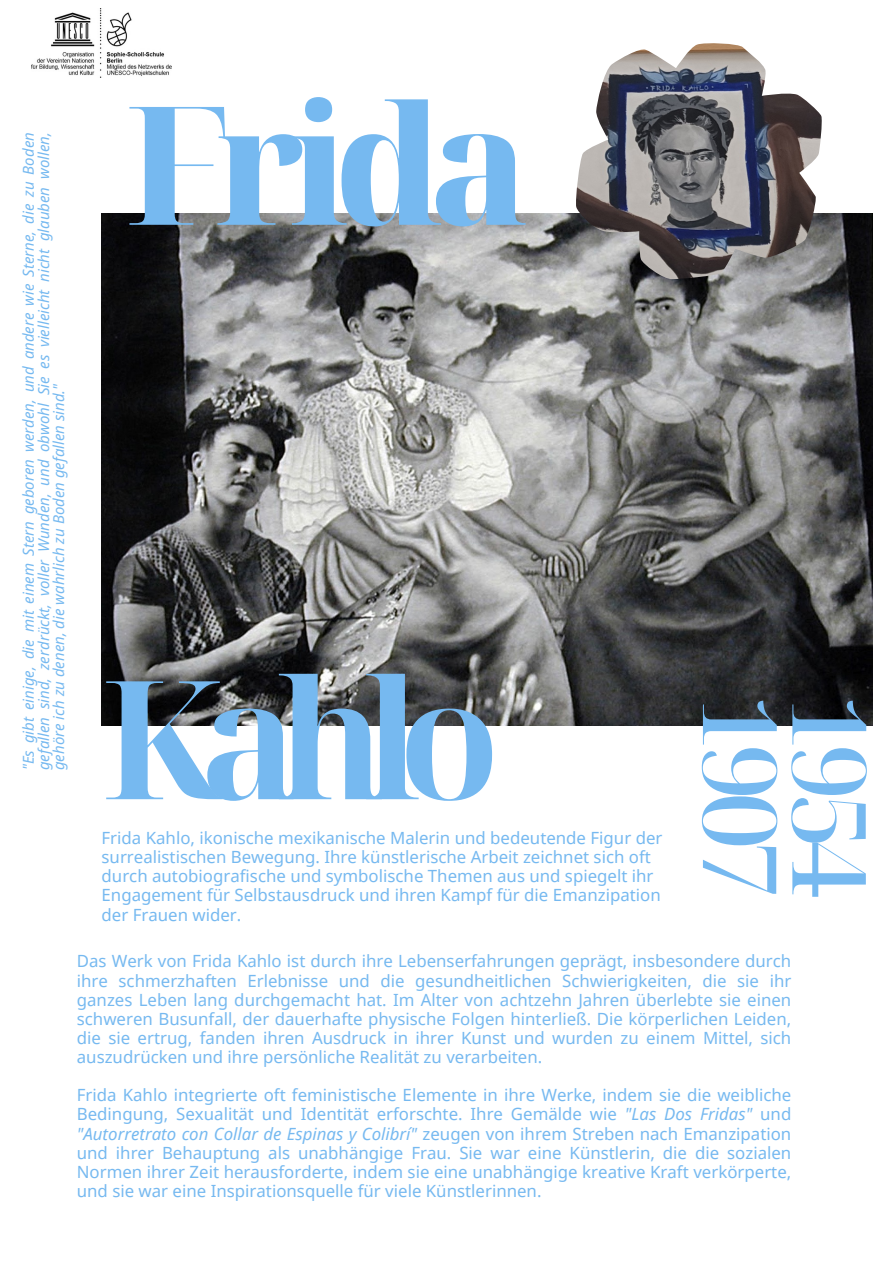
<style>
.page{position:relative;width:893px;height:1263px;background:#fff}
.page>*{position:absolute;margin:0;border:0;box-sizing:border-box;transform-origin:0 0}
.t1{font:800 165px "Noto Serif Display";letter-spacing:-.09em;color:#76b9f0}
.t2{font:700 165px "Noto Serif Display";letter-spacing:-.14em;color:#76b9f0}
.t3{font:500 102.82px/89.4px "Noto Serif Display";letter-spacing:-.085em;color:#76b9f0}
.t4{font:16.8px/19.1px "Noto Sans";color:#76b9f0;text-align:justify}
.t5{font:italic 15px/15.2px "Noto Sans";color:#76b9f0;text-align:justify}
.s1{font-style:italic}
</style>
<div class="page">
<img style="left:102px;top:213px;width:770px;height:513px">
<img style="left:31px;top:9px;width:141px;height:68px">
<img style="left:576px;top:43px;width:246px;height:236px">
<p class="t5" style="left:20px;top:770px;width:640px;text-indent:27px;rotate:-90deg">gibt einige, die mit einem Stern geboren werden, und andere wie Sterne, die zu Boden gefallen sind, zerdrückt, voller Wunden, und obwohl Sie es vielleicht nicht glauben wollen, gehöre ich zu denen, die wahrlich zu Boden gefallen sind."</p>
<p class="t5" style="left:20px;top:770px;width:22px;rotate:-90deg">"Es</p>
<h1 class="t1" style="left:125px;top:49px;width:406px">Frida</h1>
<h1 class="t2" style="left:102px;top:623px;width:400px">Kahlo</h1>
<h2 class="t3" style="left:877px;top:695px;width:205px;rotate:90deg">1954<br>1907</h2>
<p class="t4" style="left:102px;top:828px;width:562px;text-align:left">Frida Kahlo, ikonische mexikanische Malerin und bedeutende Figur der surrealistischen Bewegung. Ihre künstlerische Arbeit zeichnet sich oft durch autobiografische und symbolische Themen aus und spiegelt ihr Engagement für Selbstausdruck und ihren Kampf für die Emanzipation der Frauen wider.</p>
<p class="t4" style="left:77px;top:951px;width:716px">Das Werk von Frida Kahlo ist durch ihre Lebenserfahrungen geprägt, insbesondere durch ihre schmerzhaften Erlebnisse und die gesundheitlichen Schwierigkeiten, die sie ihr ganzes Leben lang durchgemacht hat. Im Alter von achtzehn Jahren überlebte sie einen schweren Busunfall, der dauerhafte physische Folgen hinterließ. Die körperlichen Leiden, die sie ertrug, fanden ihren Ausdruck in ihrer Kunst und wurden zu einem Mittel, sich auszudrücken und ihre persönliche Realität zu verarbeiten.</p>
<p class="t4" style="left:77px;top:1085px;width:716px">Frida Kahlo integrierte oft feministische Elemente in ihre Werke, indem sie die weibliche Bedingung, Sexualität und Identität erforschte. Ihre Gemälde wie <span class="s1">"Las Dos Fridas"</span> und <span class="s1">"Autorretrato con Collar de Espinas y Colibrí"</span> zeugen von ihrem Streben nach Emanzipation und ihrer Behauptung als unabhängige Frau. Sie war eine Künstlerin, die die sozialen Normen ihrer Zeit herausforderte, indem sie eine unabhängige kreative Kraft verkörperte, und sie war eine Inspirationsquelle für viele Künstlerinnen.</p>
</div>
